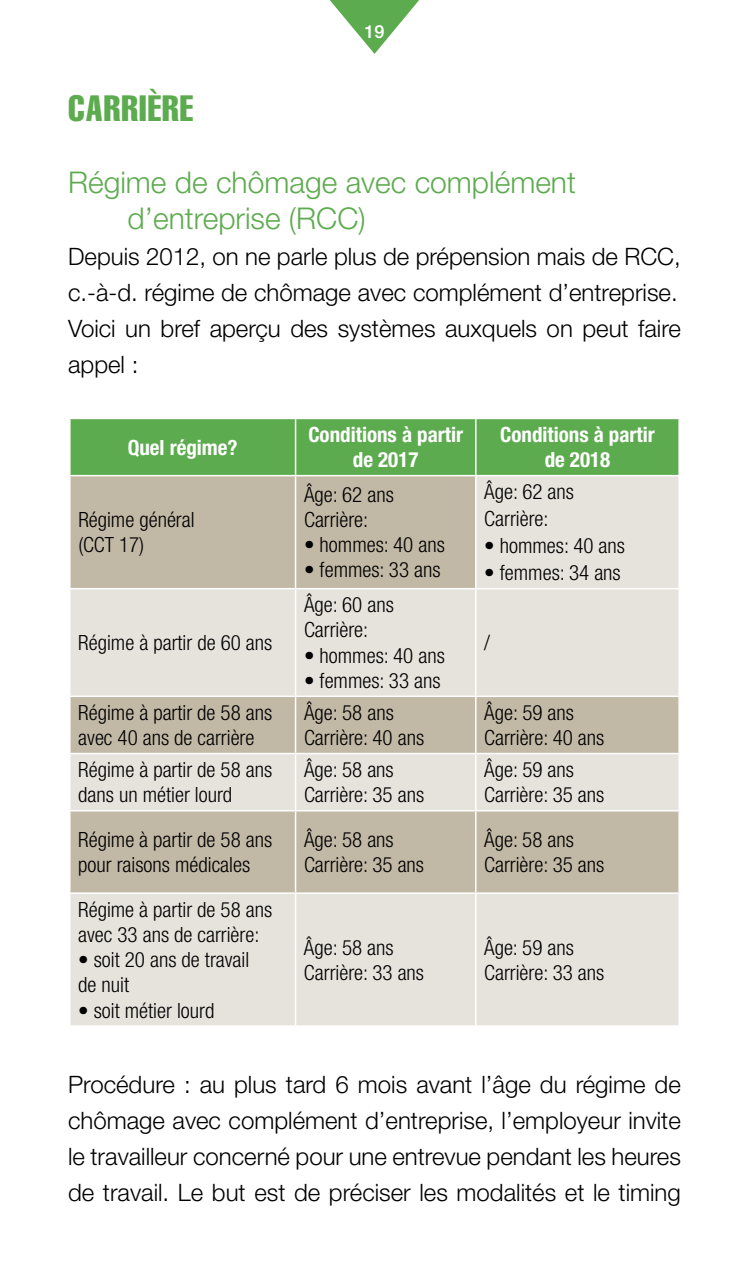
<style>
.page{position:relative;width:749px;height:1276px;background:#fff}
.page>*{position:absolute;margin:0;border:0;box-sizing:border-box;transform-origin:0 0}
.t1{font:36px "Helvetica LT Std Comp";letter-spacing:.03em;color:#5dab4f}
.t2{font:300 30px/36px "Helvetica Neue LT Std";color:#5dab4f}
.t3{font:300 24px/36px "Helvetica Neue LT Std";color:#000}
.t4{font:300 condensed 21px/25.2px "Helvetica Neue LT Std";color:#000}
.t5{font:700 condensed 21px/25.2px "Helvetica Neue LT Std";color:#fff;text-align:center}
.t6{font:500 18px "Helvetica Neue LT Std";color:#fff}
</style>
<div class="page">
<svg style="left:330px;top:0;width:89px;height:54px"></svg>
<div style="left:71px;top:419px;width:607px;height:56px;background:#5dab4f"></div>
<svg style="left:71px;top:476px;width:607px;height:549px;background:#d7d1c6"></svg>
<hr style="left:295px;top:419px;width:1px;height:56px;background:#fff">
<hr style="left:475px;top:419px;width:1px;height:56px;background:#fff">
<hr style="left:295px;top:476px;width:1px;height:112px;background:#fff">
<hr style="left:475px;top:476px;width:1px;height:112px;background:#fff">
<hr style="left:69px;top:588px;width:226px;height:1px;background:#fff">
<hr style="left:295px;top:588px;width:180px;height:1px;background:#fff">
<hr style="left:295px;top:589px;width:1px;height:106px;background:#fff">
<hr style="left:475px;top:588px;width:204px;height:1px;background:#fff">
<hr style="left:475px;top:589px;width:1px;height:106px;background:#fff">
<hr style="left:69px;top:695px;width:226px;height:2px;background:#fff">
<hr style="left:295px;top:695px;width:180px;height:2px;background:#fff">
<hr style="left:295px;top:697px;width:1px;height:56px;background:#fff">
<hr style="left:475px;top:695px;width:204px;height:2px;background:#fff">
<hr style="left:475px;top:697px;width:1px;height:56px;background:#fff">
<hr style="left:69px;top:753px;width:226px;height:1px;background:#fff">
<hr style="left:295px;top:753px;width:180px;height:1px;background:#fff">
<hr style="left:295px;top:754px;width:1px;height:56px;background:#fff">
<hr style="left:475px;top:753px;width:204px;height:1px;background:#fff">
<hr style="left:475px;top:754px;width:1px;height:56px;background:#fff">
<hr style="left:69px;top:810px;width:226px;height:1px;background:#fff">
<hr style="left:295px;top:810px;width:180px;height:1px;background:#fff">
<hr style="left:295px;top:811px;width:1px;height:81px;background:#fff">
<hr style="left:475px;top:810px;width:204px;height:1px;background:#fff">
<hr style="left:475px;top:811px;width:1px;height:81px;background:#fff">
<hr style="left:69px;top:892px;width:226px;height:2px;background:#fff">
<hr style="left:295px;top:892px;width:180px;height:2px;background:#fff">
<hr style="left:295px;top:894px;width:1px;height:131px;background:#fff">
<hr style="left:475px;top:892px;width:204px;height:2px;background:#fff">
<hr style="left:475px;top:894px;width:1px;height:131px;background:#fff">
<h1 class="t1" style="left:68px;top:85px;width:127px">CARRIÈRE</h1>
<p class="t6" style="left:364px;top:21px;width:22px">19</p>
<h2 class="t2" style="left:128px;top:164px;width:449px;text-indent:-60px">Régime de chômage avec complément d’entreprise (RCC)</h2>
<p class="t3" style="left:68px;top:238px;width:614px">Depuis 2012, on ne parle plus de prépension mais de RCC, c.-à-d. régime de chômage avec complément d’entreprise.<br>Voici un bref aperçu des systèmes auxquels on peut faire appel :</p>
<p class="t5" style="left:128px;top:434px;width:111px">Quel régime?</p>
<p class="t4" style="left:78px;top:507px;width:118px">Régime général (CCT 17)</p>
<p class="t4" style="left:78px;top:630px;width:195px">Régime à partir de 60 ans</p>
<p class="t5" style="left:308px;top:421px;width:156px">Conditions à partir de 2017</p>
<p class="t5" style="left:500px;top:421px;width:156px">Conditions à partir de 2018</p>
<p class="t4" style="left:304px;top:481px;width:91px">Âge: 62 ans<br>Carrière:</p>
<p class="t4" style="left:304px;top:532px;width:142px">• hommes: 40 ans</p>
<p class="t4" style="left:304px;top:557px;width:138px">• femmes: 33 ans</p>
<p class="t4" style="left:304px;top:592px;width:91px">Âge: 60 ans<br>Carrière:</p>
<p class="t4" style="left:304px;top:642px;width:142px">• hommes: 40 ans</p>
<p class="t4" style="left:304px;top:667px;width:138px">• femmes: 33 ans</p>
<p class="t4" style="left:484px;top:478px;width:91px;line-height:27px">Âge: 62 ans<br>Carrière:</p>
<p class="t4" style="left:484px;top:533px;width:142px">• hommes: 40 ans</p>
<p class="t4" style="left:484px;top:560px;width:138px">• femmes: 34 ans</p>
<p class="t4" style="left:484px;top:630px;width:7px">/</p>
<p class="t4" style="left:78px;top:699px;width:195px">Régime à partir de 58 ans avec 40 ans de carrière</p>
<p class="t4" style="left:304px;top:699px;width:122px">Âge: 58 ans<br>Carrière: 40 ans</p>
<p class="t4" style="left:484px;top:699px;width:122px">Âge: 59 ans<br>Carrière: 40 ans</p>
<p class="t4" style="left:78px;top:757px;width:195px">Régime à partir de 58 ans dans un métier lourd</p>
<p class="t4" style="left:304px;top:757px;width:122px">Âge: 58 ans<br>Carrière: 35 ans</p>
<p class="t4" style="left:484px;top:757px;width:122px">Âge: 59 ans<br>Carrière: 35 ans</p>
<p class="t4" style="left:78px;top:826px;width:195px">Régime à partir de 58 ans pour raisons médicales</p>
<p class="t4" style="left:304px;top:826px;width:122px">Âge: 58 ans<br>Carrière: 35 ans</p>
<p class="t4" style="left:484px;top:826px;width:122px">Âge: 58 ans<br>Carrière: 35 ans</p>
<p class="t4" style="left:78px;top:896px;width:195px">Régime à partir de 58 ans avec 33 ans de carrière:</p>
<p class="t4" style="left:78px;top:947px;width:172px">• soit 20 ans de travail de nuit</p>
<p class="t4" style="left:78px;top:997px;width:138px">• soit métier lourd</p>
<p class="t4" style="left:304px;top:934px;width:122px">Âge: 58 ans<br>Carrière: 33 ans</p>
<p class="t4" style="left:484px;top:934px;width:122px">Âge: 59 ans<br>Carrière: 33 ans</p>
<p class="t3" style="left:68px;top:1066px;width:614px;text-align:justify">Procédure : au plus tard 6 mois avant l’âge du régime de chômage avec complément d’entreprise, l’employeur invite le travailleur concerné pour une entrevue pendant les heures de travail. Le but est de préciser les modalités et le timing</p>
</div>
